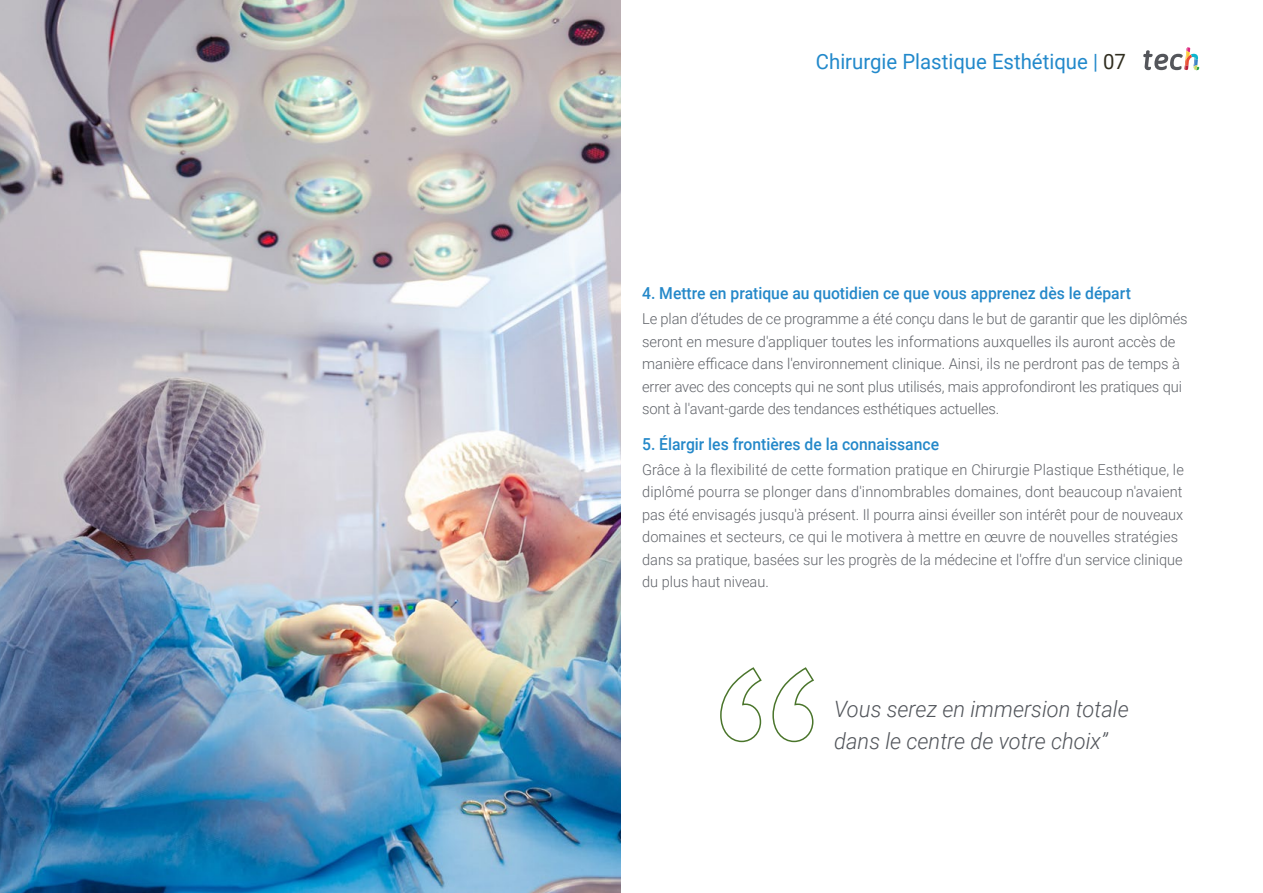
<style>
.page{position:relative;width:1263px;height:893px;background:#fff}
.page>*{position:absolute;margin:0;border:0;box-sizing:border-box;transform-origin:0 0}
.t1{font:italic 300 22.5px/31.5px "Roboto";color:#52555b}
.t2{font:21px "Roboto";color:#2289cb}
.t3{font:500 16.5px "Roboto";color:#2488c9;scale:.95 1}
.t4{font:300 15px/22.5px "Roboto";color:#61646a}
.s1{color:#312e20}
</style>
<div class="page">
<svg style="left:720px;top:667px;width:94px;height:76px"></svg>
<img style="left:0;top:0;width:621px;height:893px">
<svg style="left:1143px;top:47px;width:56px;height:24px"></svg>
<h2 class="t2" style="left:816px;top:47px;width:312px">Chirurgie Plastique Esthétique | <span class="s1">07</span></h2>
<p class="t3" style="left:642px;top:282px;width:516px">4. Mettre en pratique au quotidien ce que vous apprenez dès le départ</p>
<p class="t4" style="left:642px;top:307px;width:547px">Le plan d’études de ce programme a été conçu dans le but de garantir que les diplômés seront en mesure d'appliquer toutes les informations auxquelles ils auront accès de manière efficace dans l'environnement clinique. Ainsi, ils ne perdront pas de temps à errer avec des concepts qui ne sont plus utilisés, mais approfondiront les pratiques qui sont à l'avant-garde des tendances esthétiques actuelles.</p>
<p class="t3" style="left:642px;top:433px;width:314px">5. Élargir les frontières de la connaissance</p>
<p class="t4" style="left:642px;top:458px;width:543px">Grâce à la flexibilité de cette formation pratique en Chirurgie Plastique Esthétique, le diplômé pourra se plonger dans d'innombrables domaines, dont beaucoup n'avaient pas été envisagés jusqu'à présent. Il pourra ainsi éveiller son intérêt pour de nouveaux domaines et secteurs, ce qui le motivera à mettre en œuvre de nouvelles stratégies dans sa pratique, basées sur les progrès de la médecine et l'offre d'un service clinique du plus haut niveau.</p>
<h1 class="t1" style="left:834px;top:693px;width:296px">Vous serez en immersion totale dans le centre de votre choix’’</h1>
</div>
